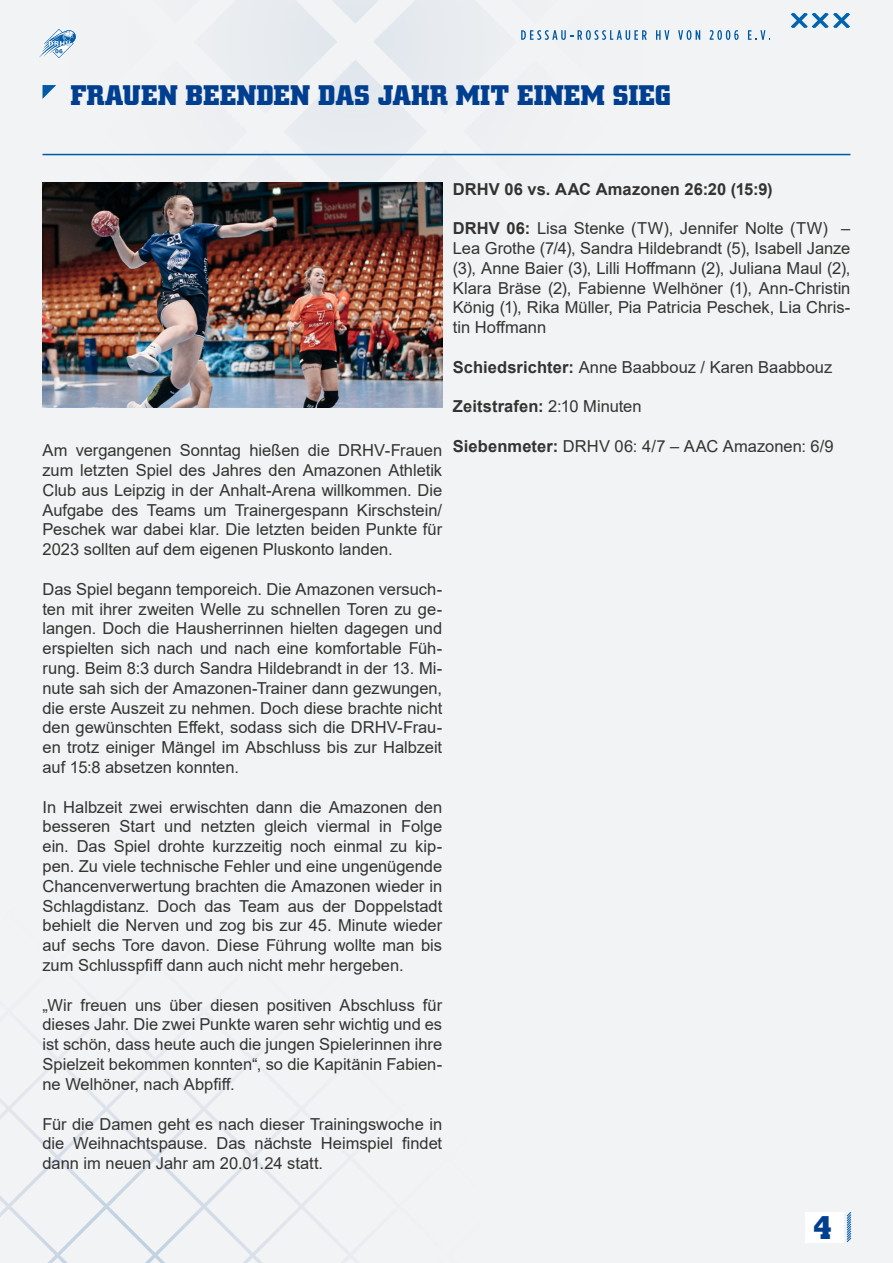
<style>
.page{position:relative;width:893px;height:1263px;background:#f2f3f4}
.page>*{position:absolute;margin:0;border:0;box-sizing:border-box;transform-origin:0 0}
.t1{font:700 33px "Square Slabserif 711 Pro";color:#003f90}
.t2{font:700 28.5px "Square Slabserif 711 Pro";color:#003f90}
.Standardsatz{font:16.5px/19.8px "Arial";color:#333;text-align:justify}
.Standardsatz-2{font:700 16.5px "Arial";letter-spacing:.005em;color:#333}
.s1{font-weight:700}
.s2{font-weight:400}
</style>
<div class="page">
<svg style="left:522px;top:30px;width:125px;height:10px"></svg>
<svg style="left:656px;top:30px;width:13px;height:10px"></svg>
<svg style="left:678px;top:30px;width:22px;height:10px"></svg>
<svg style="left:710px;top:30px;width:29px;height:10px"></svg>
<svg style="left:748px;top:30px;width:22px;height:10px"></svg>
<svg style="left:791px;top:13px;width:59px;height:15px"></svg>
<svg style="left:0;top:1036px;width:844px;height:227px"></svg>
<svg style="left:39px;top:29px;width:37px;height:29px"></svg>
<svg style="left:43px;top:85px;width:13px;height:14px"></svg>
<hr style="left:43px;top:154px;width:807px;height:1px;background:#005aa7">
<svg style="left:846px;top:1212px;width:6px;height:31px"></svg>
<div style="left:805px;top:1212px;width:38px;height:30px;background:#fff"></div>
<img style="left:43px;top:183px;width:399px;height:224px">
<p class="t2" style="left:70px;top:76px;width:602px">FRAUEN BEENDEN DAS JAHR MIT EINEM SIEG</p>
<p class="Standardsatz" style="left:43px;top:440px;width:401px">Am vergangenen Sonntag hießen die DRHV-Frauen zum letzten Spiel des Jahres den Amazonen Athletik Club aus Leipzig in der Anhalt-Arena willkommen. Die Aufgabe des Teams um Trainergespann Kirschstein/ Peschek war dabei klar. Die letzten beiden Punkte für 2023 sollten auf dem eigenen Pluskonto landen.</p>
<p class="Standardsatz" style="left:43px;top:579px;width:401px">Das Spiel begann temporeich. Die Amazonen versuch&shy;ten mit ihrer zweiten Welle zu schnellen Toren zu ge&shy;langen. Doch die Hausherrinnen hielten dagegen und erspielten sich nach und nach eine komfortable Füh&shy;rung. Beim 8:3 durch Sandra Hildebrandt in der 13. Mi&shy;nute sah sich der Amazonen-Trainer dann gezwungen, die erste Auszeit zu nehmen. Doch diese brachte nicht den gewünschten Effekt, sodass sich die DRHV-Frau&shy;en trotz einiger Mängel im Abschluss bis zur Halbzeit auf 15:8 absetzen konnten.</p>
<p class="Standardsatz" style="left:43px;top:797px;width:401px">In Halbzeit zwei erwischten dann die Amazonen den besseren Start und netzten gleich viermal in Folge ein. Das Spiel drohte kurzzeitig noch einmal zu kip&shy;pen. Zu viele technische Fehler und eine ungenügende Chancenverwertung brachten die Amazonen wieder in Schlagdistanz. Doch das Team aus der Doppelstadt behielt die Nerven und zog bis zur 45. Minute wieder auf sechs Tore davon. Diese Führung wollte man bis zum Schlusspfiff dann auch nicht mehr hergeben.</p>
<p class="Standardsatz" style="left:43px;top:995px;width:401px">„Wir freuen uns über diesen positiven Abschluss für dieses Jahr. Die zwei Punkte waren sehr wichtig und es ist schön, dass heute auch die jungen Spielerinnen ihre Spielzeit bekommen konnten“, so die Kapitänin Fabien&shy;ne Welhöner, nach Abpfiff.</p>
<p class="Standardsatz" style="left:43px;top:1114px;width:401px">Für die Damen geht es nach dieser Trainingswoche in die Weihnachtspause. Das nächste Heimspiel findet dann im neuen Jahr am 20.01.24 statt.</p>
<p class="Standardsatz-2" style="left:453px;top:177px;width:321px">DRHV 06 vs. AAC Amazonen 26:20 (15:9)</p>
<p class="Standardsatz" style="left:453px;top:218px;width:399px"><span class="s1">DRHV 06:</span> Lisa Stenke (TW), Jennifer Nolte (TW) – Lea Grothe (7/4), Sandra Hildebrandt (5), Isabell Janze (3), Anne Baier (3), Lilli Hoffmann (2), Juliana Maul (2), Klara Bräse (2), Fabienne Welhöner (1), Ann-Christin König (1), Rika Müller, Pia Patricia Peschek, Lia Chris&shy;tin Hoffmann</p>
<p class="Standardsatz" style="left:453px;top:357px;width:381px"><span class="s1">Schiedsrichter:</span> Anne Baabbouz / Karen Baabbouz</p>
<p class="Standardsatz-2" style="left:453px;top:395px;width:190px">Zeitstrafen: <span class="s2">2:10 Minuten</span></p>
<p class="Standardsatz" style="left:453px;top:436px;width:382px"><span class="s1">Siebenmeter:</span> DRHV 06: 4/7 – AAC Amazonen: 6/9</p>
<h1 class="t1" style="left:813px;top:1205px;width:20px">4</h1>
</div>
